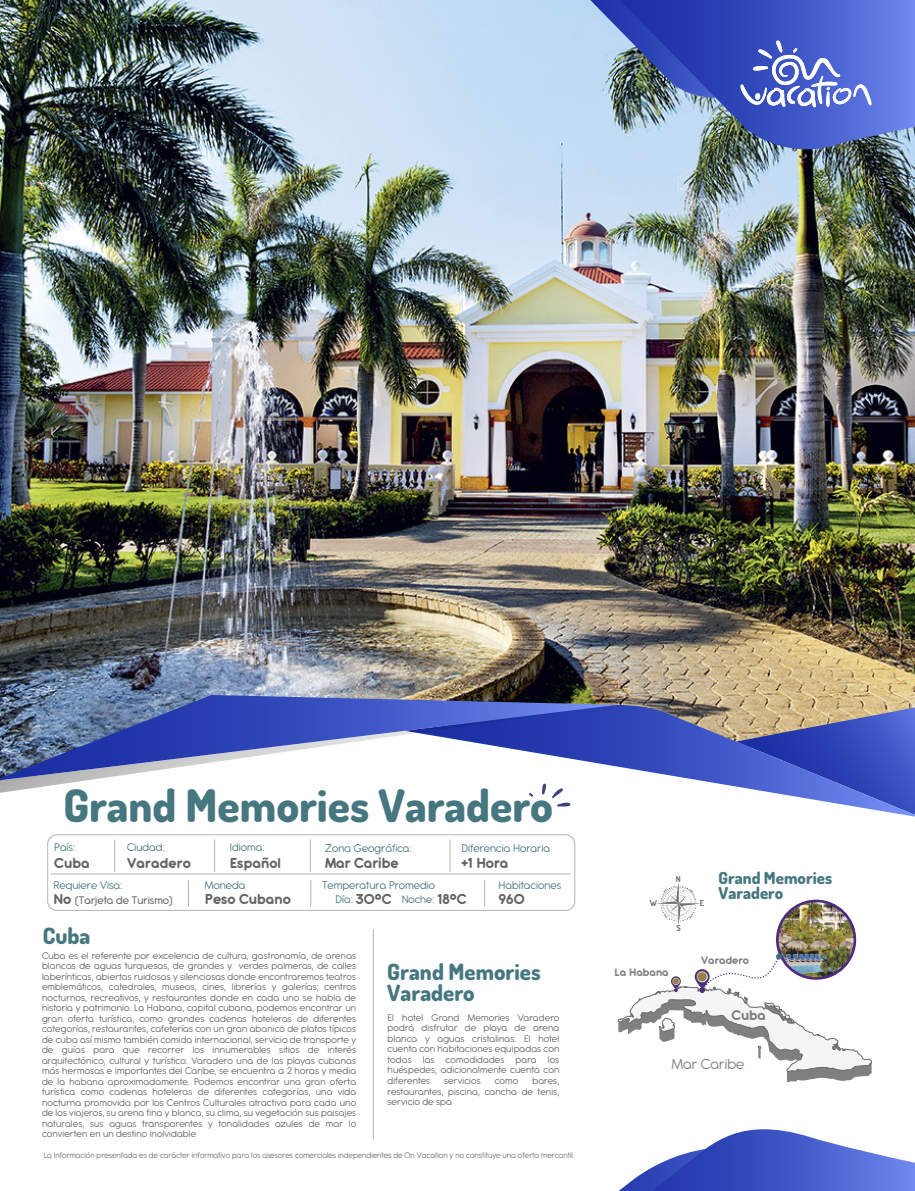
<style>
.page{position:relative;width:915px;height:1191px;background:#fff}
.page>*{position:absolute;margin:0;border:0;box-sizing:border-box;transform-origin:0 0}
.t1{font:800 44.85px "Dosis";color:#467780}
.t2{font:800 22.5px/21px "Dosis";color:#467780}
.t3{font:800 16.65px/15px "Dosis";color:#467780}
.t4{font:700 16.05px "Antipasto Pro";letter-spacing:-.005em;color:#646463}
.t5{font:15.9px "Antipasto Pro";color:#7f7f7f}
.t6{font:700 15.75px "Antipasto Pro";letter-spacing:.005em;color:#646463}
.t7{font:700 15.3px "Antipasto Pro";color:#7f7f7f}
.t8{font:12.15px "Antipasto Pro";color:#467780}
.t9{font:500 12px "Antipasto Pro";color:#646463}
.t10{font:11.85px "Antipasto Pro";color:#467780}
.t11{font:700 11.85px "Antipasto Pro";color:#7f7f7f}
.t12{font:10.5px/10.5px "Antipasto Pro";letter-spacing:.015em;color:#646463;text-align:justify}
.t13{font:9px "Antipasto Pro";color:#70706e;scale:.96 1}
.t14{font:700 8.25px "Dosis";color:#4d4d4d}
.s1{font-weight:700;font-size:15.75px}
.s2{font-weight:700;font-size:15.75px;color:#646463}
</style>
<div class="page">
<hr style="left:114px;top:840px;width:1px;height:32px;background:#b3b3b3">
<hr style="left:214px;top:840px;width:1px;height:32px;background:#b3b3b3">
<hr style="left:310px;top:840px;width:1px;height:32px;background:#b3b3b3">
<hr style="left:449px;top:840px;width:1px;height:32px;background:#b3b3b3">
<svg style="left:188px;top:880px;width:1px;height:26px"></svg>
<svg style="left:310px;top:880px;width:1px;height:26px"></svg>
<svg style="left:484px;top:880px;width:1px;height:25px"></svg>
<div style="left:47px;top:834px;width:528px;height:76px;border:1px solid #b3b3b3;border-radius:9px"></div>
<hr style="left:51px;top:873px;width:519px;height:1px;background:#b3b3b3">
<hr style="left:373px;top:929px;width:1px;height:209px;background:#b3b3b3">
<svg style="left:657px;top:882px;width:42px;height:42px"></svg>
<img style="left:0;top:0;width:914px;height:705px">
<svg style="left:619px;top:1129px;width:295px;height:62px"></svg>
<img style="left:619px;top:0;width:295px;height:155px">
<svg style="left:590px;top:0;width:281px;height:108px;background:#546abe"></svg>
<svg style="left:557px;top:705px;width:357px;height:111px"></svg>
<svg style="left:0;top:780px;width:589px;height:14px"></svg>
<svg style="left:0;top:695px;width:617px;height:85px"></svg>
<svg style="left:528px;top:783px;width:42px;height:23px"></svg>
<img style="left:777px;top:901px;width:77px;height:77px;border-radius:39px">
<div style="left:775px;top:899px;width:80px;height:80px;border:3px solid #4d2a7d;border-radius:50%"></div>
<svg style="left:617px;top:953px;width:255px;height:129px"></svg>
<h1 class="t1" style="left:63px;top:777px;width:491px">Grand Memories Varadero</h1>
<p class="t8" style="left:54px;top:841px;width:23px">País:</p>
<p class="t8" style="left:127px;top:841px;width:39px">Ciudad:</p>
<h3 class="t6" style="left:54px;top:853px;width:37px">Cuba</h3>
<p class="t8" style="left:230px;top:841px;width:36px">Idioma:</p>
<h3 class="t6" style="left:127px;top:853px;width:65px">Varadero</h3>
<h3 class="t6" style="left:230px;top:853px;width:53px">Español</h3>
<p class="t8" style="left:325px;top:841px;width:88px">Zona Geográfica:</p>
<h3 class="t4" style="left:325px;top:852px;width:75px">Mar Caribe</h3>
<p class="t8" style="left:461px;top:841px;width:90px">Diferencia Horaria</p>
<h3 class="t4" style="left:461px;top:852px;width:49px">+1 Hora</h3>
<p class="t8" style="left:54px;top:878px;width:71px">Requiere Visa:</p>
<p class="t8" style="left:205px;top:878px;width:42px">Moneda</p>
<p class="t9" style="left:54px;top:893px;width:121px"><span class="s1">No</span> (Tarjeta de Turismo)</p>
<h3 class="t6" style="left:205px;top:889px;width:87px">Peso Cubano</h3>
<p class="t8" style="left:322px;top:878px;width:114px">Temperatura Promedio</p>
<p class="t10" style="left:335px;top:892px;width:132px">Día: <span class="s2">30ºC</span> Noche: <span class="s2">18ºC</span></p>
<p class="t8" style="left:498px;top:878px;width:64px">Habitaciones</p>
<h3 class="t6" style="left:498px;top:889px;width:28px">960</h3>
<h2 class="t2" style="left:43px;top:924px;width:49px">Cuba</h2>
<p class="t12" style="left:42px;top:950px;width:315px">Cuba es el referente por excelencia de cultura, gastronomía, de arenas blancas de aguas turquesas, de grandes y verdes palmeras, de calles laberínticas, abiertas ruidosas y silenciosas donde encontraremos teatros emblemáticos, catedrales, museos, cines, librerías y galerías; centros nocturnos, recreativos, y restaurantes donde en cada uno se habla de historia y patrimonio. La Habana, capital cubana, podemos encontrar un gran oferta turística, como grandes cadenas hoteleras de diferentes categorías, restaurantes, cafeterías con un gran abanico de platos típicos de cuba así mismo también comida internacional, servicio de transporte y de guías para que recorrer los innumerables sitios de interés arquitectónico, cultural y turístico. Varadero una de las playas cubanas más hermosas e importantes del Caribe, se encuentra a 2 horas y media de la habana aproximadamente. Podemos encontrar una gran oferta turística como cadenas hoteleras de diferentes categorías, una vida nocturna promovida por los Centros Culturales atractiva para cada uno de los viajeros, su arena fina y blanca, su clima, su vegetación sus paisajes naturales, sus aguas transparentes y tonalidades azules de mar lo convierten en un destino inolvidable</p>
<h2 class="t2" style="left:387px;top:960px;width:155px">Grand Memories<br>Varadero</h2>
<p class="t12" style="left:387px;top:1012px;width:173px">El hotel Grand Memories Varadero podrá disfrutar de playa de arena blanca y aguas cristalinas. El hotel cuenta con habitaciones equipadas con todas las comodidades para los huéspedes, adicionalmente cuenta con diferentes</p>
<p class="t12" style="left:387px;top:1075px;width:173px;text-indent:145px">bares, restaurantes, piscina, cancha de tenis, servicio de spa</p>
<p class="t12" style="left:444px;top:1075px;width:38px">servicios</p>
<p class="t12" style="left:494px;top:1075px;width:25px">como</p>
<p class="t13" style="left:44px;top:1150px;width:554px">La Información presentada es de carácter informativo para los asesores comerciales independientes de On Vacation y no constituye una oferta mercantil.</p>
<p class="t14" style="left:675px;top:873px;width:7px">N</p>
<p class="t14" style="left:649px;top:897px;width:9px">W</p>
<p class="t14" style="left:699px;top:897px;width:6px">E</p>
<p class="t14" style="left:676px;top:922px;width:6px">S</p>
<h3 class="t3" style="left:718px;top:870px;width:115px">Grand Memories<br>Varadero</h3>
<p class="t11" style="left:614px;top:964px;width:56px">La Habana</p>
<p class="t11" style="left:701px;top:953px;width:49px">Varadero</p>
<h3 class="t7" style="left:731px;top:1005px;width:36px">Cuba</h3>
<h3 class="t5" style="left:671px;top:1055px;width:74px">Mar Caribe</h3>
</div>
